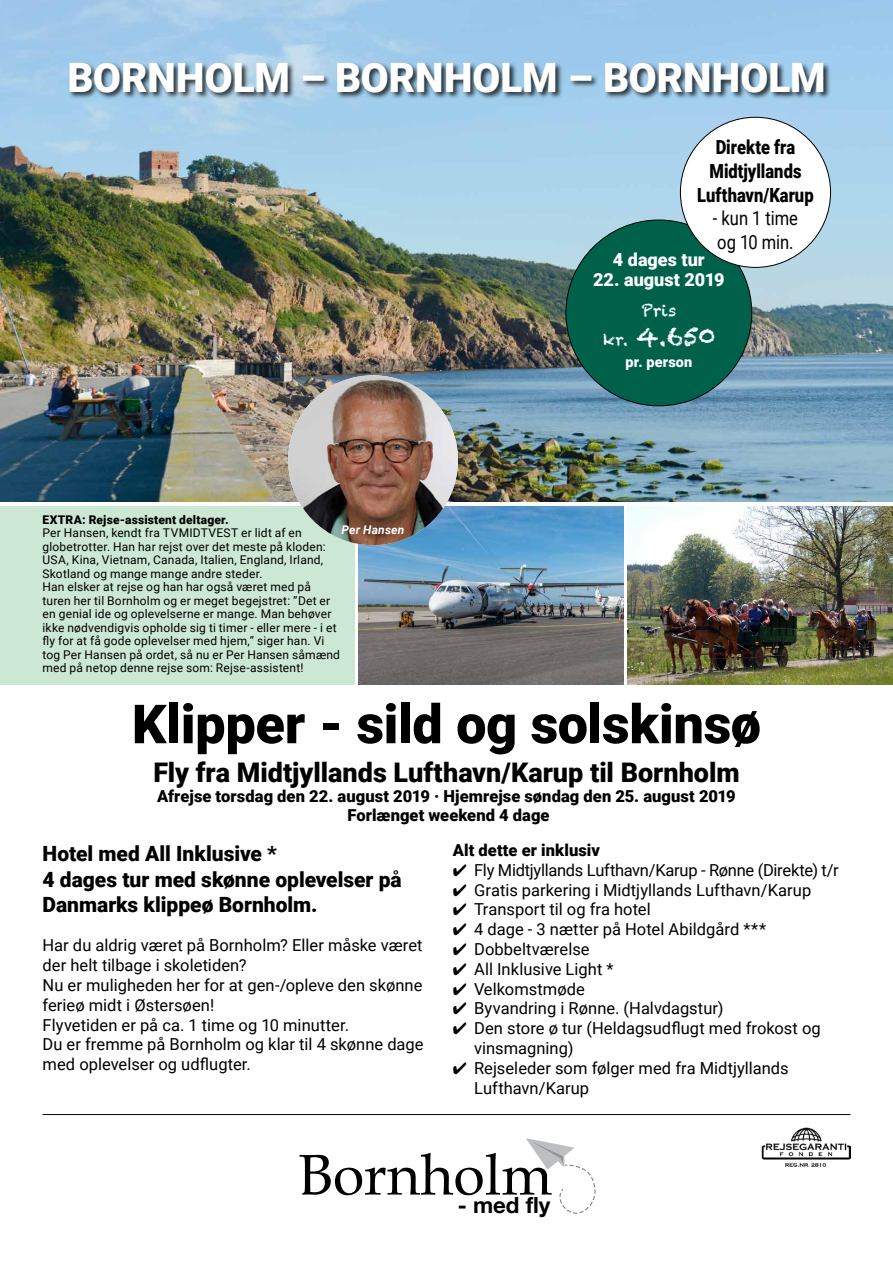
<style>
.page{position:relative;width:893px;height:1263px;background:#fff}
.page>*{position:absolute;margin:0;border:0;box-sizing:border-box;transform-origin:0 0}
.t1{font:900 54px "Roboto";letter-spacing:-.005em;color:#000}
.t2{font:900 40.5px "Roboto";color:#fff}
.t3{font:900 27px "Roboto";color:#000}
.t4{font:25.05px "Chalkduster";color:#fff}
.t5{font:700 22.2px "Helvetica Neue";color:#000}
.t6{font:900 21px/25.2px "Roboto";color:#000}
.t7{font:900 19.5px/23.7px "Roboto";color:#000;text-align:center;scale:.85 1}
.t8{font:19.5px/23.7px "Roboto";letter-spacing:-.005em;color:#000;scale:.85 1}
.t9{font:900 18px "Roboto";color:#fff}
.t10{font:16.5px/19.8px "Roboto";color:#000}
.t11{font:900 16.5px/19.5px "Roboto";letter-spacing:.005em;color:#000;text-align:center}
.t12{font:16.5px "Roboto";letter-spacing:-.02em;color:#000}
.t13{font:16.2px "Chalkduster";color:#fff}
.t14{font:900 14.4px "Roboto";letter-spacing:.01em;color:#fff}
.t15{font:12px/13.5px "Roboto";letter-spacing:.015em;color:#000}
.t16{font:900 12px "Roboto";letter-spacing:.015em;color:#000}
.t17{font:italic 700 12px "Roboto";letter-spacing:.025em;color:#fff}
.s1{font-size:16.2px}
</style>
<div class="page">
<img style="left:0;top:0;width:893px;height:502px">
<div style="left:0;top:506px;width:354px;height:179px;background:#cce7d3"></div>
<img style="left:359px;top:506px;width:265px;height:179px">
<img style="left:628px;top:506px;width:265px;height:179px">
<svg style="left:300px;top:1138px;width:295px;height:76px"></svg>
<div style="left:68px;top:62px;width:763px;height:38px;background:#000;opacity:.75"></div>
<hr style="left:43px;top:1114px;width:807px;height:1px;background:#000">
<img style="left:761px;top:1127px;width:89px;height:39px">
<div style="left:566px;top:220px;width:186px;height:186px;background:#00614b;border-radius:50%"></div>
<div style="left:680px;top:117px;width:150px;height:150px;background:#fff;border-radius:50%"></div>
<img style="left:288px;top:375px;width:170px;height:170px;border-radius:85px">
<h2 class="t2" style="left:67px;top:49px;width:760px">BORNHOLM – BORNHOLM – BORNHOLM</h2>
<p class="t16" style="left:43px;top:511px;width:188px">EXTRA: Rejse-assistent deltager.</p>
<p class="t15" style="left:43px;top:526px;width:299px">Per Hansen, kendt fra TVMIDTVEST er lidt af en globetrotter. Han har rejst over det meste på kloden:<br>USA, Kina, Vietnam, Canada, Italien, England, Irland, Skotland og mange mange andre steder.<br>Han elsker at rejse og han har også været med på turen her til Bornholm og er meget begejstret: ”Det er en genial ide og oplevelserne er mange. Man behøver ikke nødvendigvis opholde sig ti timer - eller mere - i et fly for at få gode oplevelser med hjem,” siger han. Vi tog Per Hansen på ordet, så nu er Per Hansen såmænd med på netop denne rejse som: Rejse-assistent!</p>
<p class="t17" style="left:342px;top:521px;width:64px">Per Hansen</p>
<p class="t7" style="left:697px;top:135px;width:138px">Direkte fra<br>Midtjyllands<br>Lufthavn/Karup</p>
<p class="t8" style="left:713px;top:206px;width:102px">- kun 1 time og 10 min.</p>
<p class="t9" style="left:613px;top:247px;width:93px">4 dages tur</p>
<p class="t9" style="left:593px;top:267px;width:133px">22. august 2019</p>
<p class="t13" style="left:641px;top:301px;width:36px">Pris</p>
<h3 class="t4" style="left:602px;top:322px;width:114px"><span class="s1">kr.</span> 4.650</h3>
<p class="t14" style="left:625px;top:352px;width:68px">pr. person</p>
<h1 class="t1" style="left:132px;top:686px;width:631px">Klipper - sild og solskinsø</h1>
<h3 class="t3" style="left:153px;top:754px;width:588px">Fly fra Midtjyllands Lufthavn/Karup til Bornholm</h3>
<p class="t11" style="left:157px;top:785px;width:580px">Afrejse torsdag den 22. august 2019 · Hjemrejse søndag den 25. august 2019<br>Forlænget weekend 4 dage</p>
<p class="t6" style="left:43px;top:840px;width:361px">Hotel med All Inklusive *<br>4 dages tur med skønne oplevelser på<br>Danmarks klippeø Bornholm.</p>
<p class="t10" style="left:43px;top:935px;width:383px">Har du aldrig været på Bornholm? Eller måske været der helt tilbage i skoletiden?<br>Nu er muligheden her for at gen-/opleve den skønne ferieø midt i Østersøen!<br>Flyvetiden er på ca. 1 time og 10 minutter.<br>Du er fremme på Bornholm og klar til 4 skønne dage med oplevelser og udflugter.</p>
<p class="t11" style="left:453px;top:840px;width:149px">Alt dette er inklusiv</p>
<p class="t12" style="left:453px;top:858px;width:387px">✔ Fly Midtjyllands Lufthavn/Karup - Rønne (Direkte) t/r</p>
<p class="t10" style="left:453px;top:879px;width:360px">✔ Gratis parkering i Midtjyllands Lufthavn/Karup</p>
<p class="t10" style="left:453px;top:899px;width:199px">✔ Transport til og fra hotel</p>
<p class="t10" style="left:453px;top:919px;width:315px">✔ 4 dage - 3 nætter på Hotel Abildgård ***</p>
<p class="t10" style="left:453px;top:939px;width:138px">✔ Dobbeltværelse</p>
<p class="t10" style="left:453px;top:958px;width:162px">✔ All Inklusive Light *</p>
<p class="t10" style="left:453px;top:978px;width:133px">✔ Velkomstmøde</p>
<p class="t10" style="left:453px;top:998px;width:272px">✔ Byvandring i Rønne. (Halvdagstur)</p>
<p class="t10" style="left:474px;top:1018px;width:348px;text-indent:-21px">✔ Den store ø tur (Heldagsudflugt med frokost og vinsmagning)</p>
<p class="t10" style="left:474px;top:1057px;width:316px;text-indent:-21px">✔ Rejseleder som følger med fra Midtjyllands<br>Lufthavn/Karup</p>
<h3 class="t5" style="left:458px;top:1188px;width:94px">- med fly</h3>
</div>
